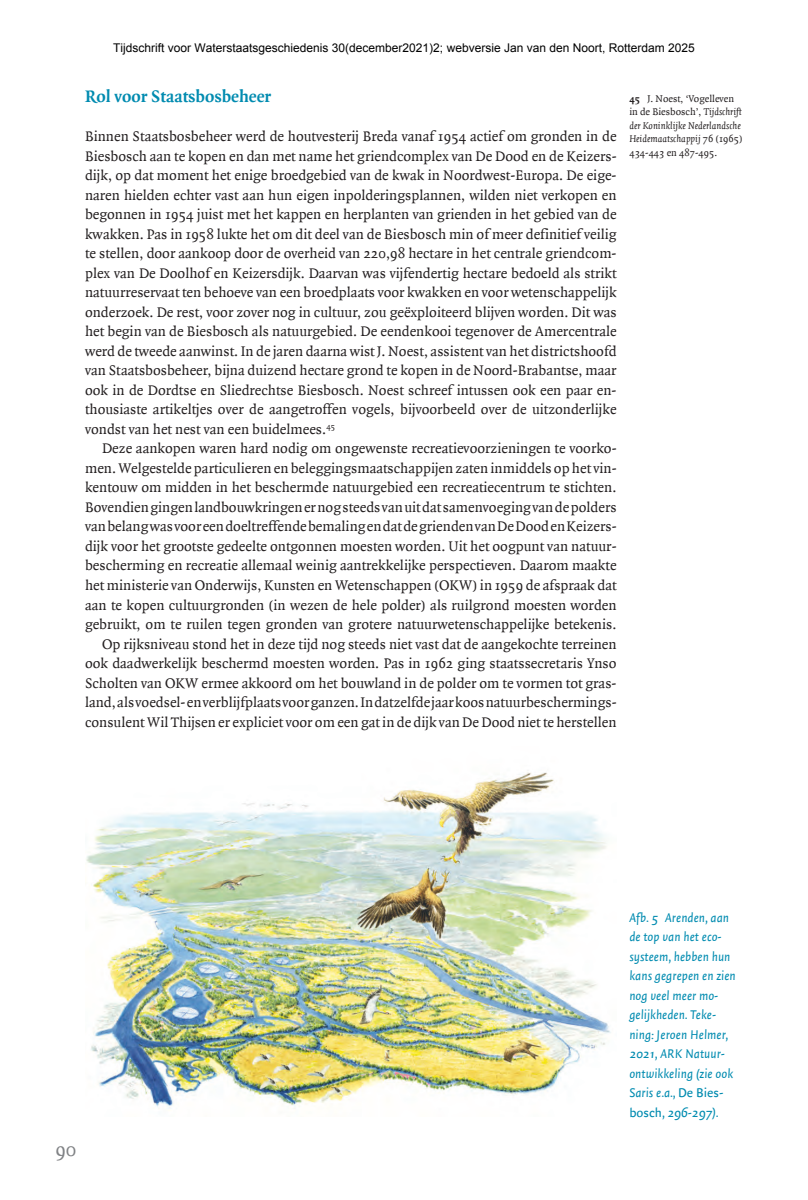
<style>
.page{position:relative;width:808px;height:1200px;background:#fff}
.page>*{position:absolute;margin:0;border:0;box-sizing:border-box;transform-origin:0 0}
.t1{font:21px "Quadraat Sc Offc";color:#808285}
.t2{font:700 18px "Quadraat Offc";color:#008bb0}
.t3{font:15px/19.5px "Quadraat Offc";color:#231f20;text-align:justify}
.t4{font:italic 13.5px/19.5px "Quadraat Sans Offc";color:#008bb0}
.t5{font:13.5px "Quadraat Sans Sc Offc";color:#008bb0}
.t6{font:12px "Arial";color:#000}
.t7{font:italic 10.5px/13.5px "Quadraat Offc";color:#231f20}
.t8{font:10.5px "Quadraat Sc Offc";color:#231f20}
.s1{font-family:"Quadraat Sc Offc"}
.s2{font-family:"Quadraat Sc Offc";font-weight:700;font-style:normal}
.s3{font-style:normal}
.s4{font-family:"Quadraat Sc Offc";font-style:normal}
.s5{font-family:"Quadraat Offc"}
.s6{font-family:"Quadraat Sans Sc Offc";font-style:normal}
.s7{font-family:"Quadraat Sans Offc"}
.s8{font-family:"Quadraat Sans Offc";font-style:italic}
</style>
<div class="page">
<img style="left:86px;top:772px;width:525px;height:336px">
<p class="t6" style="left:113px;top:39px;width:583px">Tijdschrift voor Waterstaatsgeschiedenis 30(december2021)2; webversie Jan van den Noort, Rotterdam 2025</p>
<p class="t2" style="left:85px;top:87px;width:188px">Rol voor Staatsbosbeheer</p>
<p class="t3" style="left:85px;top:127px;width:533px">Binnen Staatsbosbeheer werd de houtvesterij Breda vanaf <span class="s1">1954</span> actief om gronden in de Biesbosch aan te kopen en dan met name het griendcomplex van De Dood en de Keizers&shy;dijk, op dat moment het enige broedgebied van de kwak in Noordwest-Europa. De eige&shy;naren hielden echter vast aan hun eigen inpolderingsplannen, wilden niet verkopen en begonnen in <span class="s1">1954</span> juist met het kappen en herplanten van grienden in het gebied van de kwakken. Pas in <span class="s1">1958</span> lukte het om dit deel van de Biesbosch min of meer definitief veilig te stellen, door aankoop door de overheid van <span class="s1">220</span>,<span class="s1">98</span> hectare in het centrale griendcom&shy;plex van De Doolhof en Keizersdijk. Daarvan was vijfendertig hectare bedoeld als strikt natuurreservaat ten behoeve van een broedplaats voor kwakken en voor wetenschappelijk onderzoek. De rest, voor zover nog in cultuur, zou geëxploiteerd blijven worden. Dit was het begin van de Biesbosch als natuurgebied. De eendenkooi tegenover de Amercentrale werd de tweede aanwinst. In de jaren daarna wist J. Noest, assistent van het districtshoofd van Staatsbosbeheer, bijna duizend hectare grond te kopen in de Noord-Brabantse, maar ook in de Dordtse en Sliedrechtse Biesbosch. Noest schreef intussen ook een paar en&shy;thousiaste artikeltjes over de aangetroffen vogels, bijvoorbeeld over de uitzonderlijke vondst van het nest van een buidelmees.<sup>45</sup></p>
<p class="t3" style="left:85px;top:439px;width:533px;text-align:right">Deze aankopen waren hard nodig om ongewenste recreatievoorzieningen te voorko&shy;men. Welgestelde particulieren en beleggingsmaatschappijen zaten inmiddels op het vin&shy;kentouw om midden in het beschermde natuurgebied een recreatiecentrum te stichten.<br>Bovendien gingen landbouwkringen er nog steeds van uit dat samenvoeging van de polders van belang was voor een doeltreffende bemaling en dat de grienden van De Dood en Keizers&shy;dijk voor het grootste gedeelte ontgonnen moesten worden. Uit het oogpunt van natuur&shy;bescherming en recreatie allemaal weinig aantrekkelijke perspectieven. Daarom maakte het ministerie van Onderwijs, Kunsten en Wetenschappen (OKW) in <span class="s1">1959</span> de afspraak dat aan te kopen cultuurgronden (in wezen de hele polder) als ruilgrond moesten worden gebruikt, om te ruilen tegen gronden van grotere natuurwetenschappelijke betekenis.<br>Op rijksniveau stond het in deze tijd nog steeds niet vast dat de aangekochte terreinen ook daadwerkelijk beschermd moesten worden. Pas in <span class="s1">1962</span> ging staatssecretaris Ynso Scholten van OKW ermee akkoord om het bouwland in de polder om te vormen tot gras&shy;land, als voedsel- en verblijfplaats voor ganzen. In datzelfde jaar koos natuurbeschermings&shy;consulent Wil Thijsen er expliciet voor om een gat in de dijk van De Dood niet te herstellen</p>
<p class="t7" style="left:629px;top:92px;width:115px"><span class="s2">45</span> <span class="s3">J. Noest, ‘Vogelleven in de Biesbosch’,</span> Tijdschrift der Koninklijke Nederlandsche<br>Heidemaatschappij <span class="s4">76</span> <span class="s3">(</span><span class="s4">1965</span><span class="s3">)</span></p>
<p class="t8" style="left:629px;top:147px;width:89px">434<span class="s5">-</span>443 <span class="s5">en</span> 487<span class="s5">-</span>495<span class="s5">.</span></p>
<h1 class="t1" style="left:55px;top:1137px;width:23px">90</h1>
<p class="t4" style="left:629px;top:908px;width:108px">Afb. <span class="s6">5</span> Arenden, aan de top van het eco&shy;systeem, hebben hun kans gegrepen en zien nog veel meer mo&shy;gelijkheden. Teke&shy;ning: Jeroen Helmer,<br><span class="s6">2021</span>, ARK Natuur&shy;ontwikkeling (zie ook<br>Saris e.a., <span class="s3">De Bies-</span></p>
<p class="t5" style="left:629px;top:1104px;width:91px"><span class="s7">bosch</span><span class="s8">,</span> 296<span class="s8">-</span>297<span class="s8">).</span></p>
</div>
